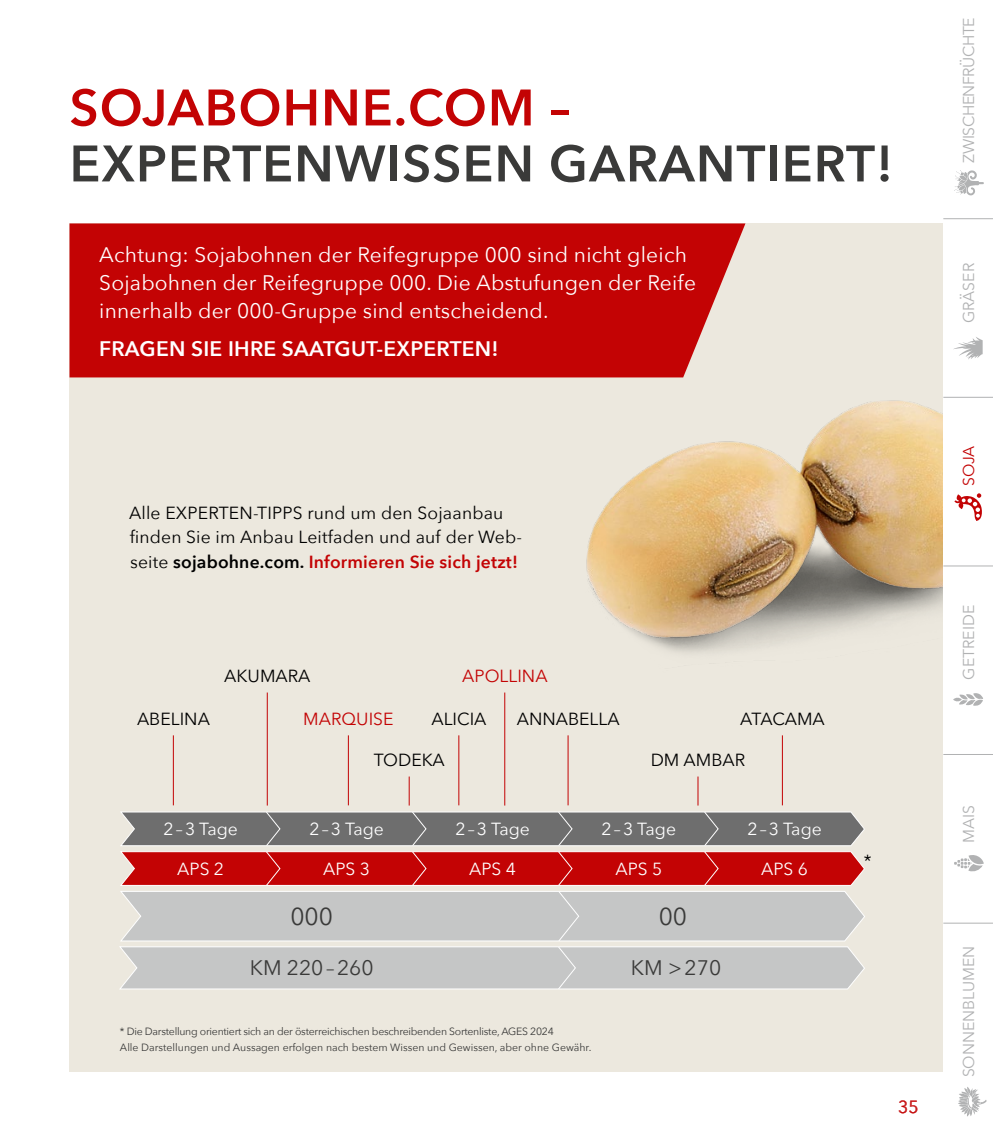
<style>
.page{position:relative;width:993px;height:1141px;background:#fff}
.page>*{position:absolute;margin:0;border:0;box-sizing:border-box;transform-origin:0 0}
.t1{font:600 50.75px "Avenir Next";letter-spacing:.02em;color:#3a3a39}
.t2{font:600 50.75px "Avenir Next";letter-spacing:.02em;color:#c30304}
.t3{font:24.5px "Avenir Next";color:#3a3a39}
.t4{font:21px/28px "Avenir Next";letter-spacing:.01em;color:#fff}
.t5{font:600 21px "Avenir Next";letter-spacing:.01em;color:#fff}
.t6{font:21px "Avenir Next";color:#3a3a39}
.t7{font:17.5px/24.5px "Avenir Next";letter-spacing:.01em;color:#000}
.t8{font:17.5px "Avenir Next";color:#fff}
.t9{font:17.5px "Avenir Next";color:#c30304}
.t10{font:17.5px "Avenir Next";letter-spacing:-.015em;color:#000}
.t11{font:15.75px "Avenir Next";color:#b1b2b3}
.t12{font:15.75px "Avenir Next";letter-spacing:-.03em;color:#b1b2b3}
.t13{font:15.75px "Avenir Next";color:#c30304}
.t14{font:10.5px/15.8px "Avenir Next";letter-spacing:-.025em;color:#3a3a39}
.s1{font-weight:600}
.s2{font-weight:600;color:#c30304}
</style>
<div class="page">
<div style="left:69px;top:223px;width:923px;height:848px;background:#ece8de"></div>
<svg style="left:69px;top:223px;width:676px;height:154px;background:#c50e0f"></svg>
<hr style="left:173px;top:735px;width:1px;height:70px;background:#c30304">
<hr style="left:267px;top:693px;width:1px;height:113px;background:#c30304">
<hr style="left:504px;top:693px;width:1px;height:113px;background:#c30304">
<hr style="left:348px;top:735px;width:1px;height:70px;background:#c30304">
<svg style="left:119px;top:777px;width:746px;height:213px"></svg>
<hr style="left:458px;top:735px;width:1px;height:70px;background:#c30304">
<hr style="left:567px;top:735px;width:1px;height:70px;background:#c30304">
<hr style="left:781px;top:735px;width:1px;height:70px;background:#c30304">
<img style="left:586px;top:400px;width:357px;height:253px">
<div style="left:943px;top:0;width:49px;height:1141px;background:#fff"></div>
<svg style="left:954px;top:337px;width:28px;height:22px"></svg>
<svg style="left:954px;top:493px;width:28px;height:28px"></svg>
<svg style="left:953px;top:693px;width:29px;height:13px"></svg>
<svg style="left:954px;top:855px;width:29px;height:17px"></svg>
<svg style="left:954px;top:170px;width:29px;height:26px"></svg>
<hr style="left:943px;top:218px;width:49px;height:1px;background:#b1b2b3">
<hr style="left:943px;top:397px;width:49px;height:1px;background:#b1b2b3">
<hr style="left:943px;top:566px;width:49px;height:1px;background:#b1b2b3">
<hr style="left:943px;top:754px;width:49px;height:1px;background:#b1b2b3">
<hr style="left:943px;top:923px;width:49px;height:1px;background:#b1b2b3">
<svg style="left:958px;top:1087px;width:28px;height:30px"></svg>
<h1 class="t2" style="left:69px;top:64px;width:501px">SOJABOHNE.COM –</h1>
<h1 class="t1" style="left:69px;top:120px;width:824px">EXPERTENWISSEN GARANTIERT!</h1>
<h3 class="t4" style="left:99px;top:240px;width:598px">Achtung: Sojabohnen der Reifegruppe 000 sind nicht gleich<br>Sojabohnen der Reifegruppe 000. Die Abstufungen der Reife innerhalb der 000-Gruppe sind entscheidend.</h3>
<h3 class="t5" style="left:99px;top:331px;width:401px">FRAGEN SIE IHRE SAATGUT-EXPERTEN!</h3>
<h3 class="t7" style="left:129px;top:500px;width:394px">Alle EXPERTEN-TIPPS rund um den Sojaanbau finden Sie im Anbau Leitfaden und auf der Web&shy;seite <span class="s1">sojabohne.com.</span> <span class="s2">Informieren Sie sich jetzt!</span></h3>
<h3 class="t7" style="left:137px;top:706px;width:74px">ABELINA</h3>
<h3 class="t7" style="left:224px;top:663px;width:88px">AKUMARA</h3>
<h3 class="t9" style="left:462px;top:661px;width:87px">APOLLINA</h3>
<h3 class="t9" style="left:303px;top:704px;width:92px">MARQUISE</h3>
<h3 class="t7" style="left:374px;top:747px;width:72px">TODEKA</h3>
<h3 class="t7" style="left:650px;top:747px;width:96px">DM AMBAR</h3>
<h3 class="t7" style="left:431px;top:706px;width:57px">ALICIA</h3>
<h3 class="t7" style="left:516px;top:706px;width:104px">ANNABELLA</h3>
<h3 class="t10" style="left:740px;top:704px;width:86px">ATACAMA</h3>
<h3 class="t8" style="left:163px;top:814px;width:76px">2–3 Tage</h3>
<h3 class="t8" style="left:309px;top:814px;width:76px">2–3 Tage</h3>
<h3 class="t8" style="left:455px;top:814px;width:76px">2–3 Tage</h3>
<h3 class="t8" style="left:601px;top:814px;width:76px">2–3 Tage</h3>
<h3 class="t8" style="left:747px;top:814px;width:76px">2–3 Tage</h3>
<h3 class="t8" style="left:177px;top:854px;width:48px">APS 2</h3>
<h3 class="t8" style="left:323px;top:854px;width:48px">APS 3</h3>
<h3 class="t8" style="left:469px;top:854px;width:48px">APS 4</h3>
<h3 class="t8" style="left:615px;top:854px;width:48px">APS 5</h3>
<h3 class="t8" style="left:760px;top:854px;width:48px">APS 6</h3>
<h2 class="t3" style="left:290px;top:896px;width:44px">000</h2>
<h2 class="t3" style="left:658px;top:896px;width:30px">00</h2>
<h3 class="t6" style="left:250px;top:950px;width:125px">KM 220–260</h3>
<h3 class="t6" style="left:630px;top:950px;width:92px">KM &gt;270</h3>
<p class="t14" style="left:120px;top:1023px;width:473px">* Die Darstellung orientiert sich an der österreichischen beschreibenden Sortenliste, AGES 2024<br>Alle Darstellungen und Aussagen erfolgen nach bestem Wissen und Gewissen, aber ohne Gewähr.</p>
<h3 class="t7" style="left:863px;top:847px;width:9px">*</h3>
<h3 class="t9" style="left:897px;top:1092px;width:22px">35</h3>
<h3 class="t12" style="left:954px;top:163px;width:147px;rotate:-90deg">ZWISCHENFRÜCHTE</h3>
<h3 class="t11" style="left:954px;top:323px;width:62px;rotate:-90deg">GRÄSER</h3>
<h3 class="t13" style="left:954px;top:486px;width:42px;rotate:-90deg">SOJA</h3>
<h3 class="t11" style="left:954px;top:680px;width:76px;rotate:-90deg">GETREIDE</h3>
<h3 class="t11" style="left:954px;top:843px;width:39px;rotate:-90deg">MAIS</h3>
<h3 class="t11" style="left:954px;top:1077px;width:133px;rotate:-90deg">SONNENBLUMEN</h3>
</div>
